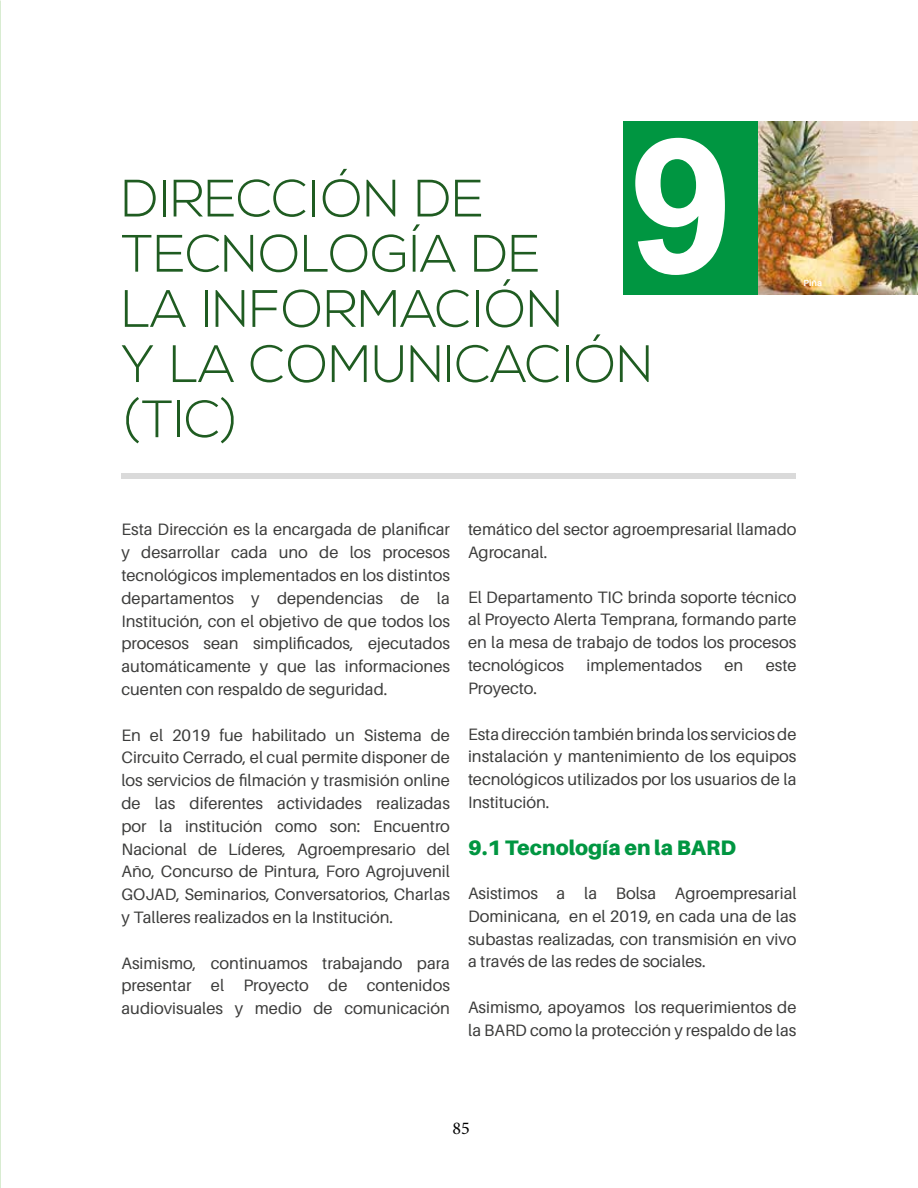
<style>
.page{position:relative;width:918px;height:1188px;background:#fff}
.page>*{position:absolute;margin:0;border:0;box-sizing:border-box;transform-origin:0 0}
.t1{font:700 187.5px "Arial";color:#fff}
.t2{font:300 52.5px/55.2px "Nexa";color:#1f5c21}
.t3{font:900 21px "Aileron";color:#009641}
.t4{font:18px "Minion Pro";color:#000}
.t5{font:16.5px/22.8px "Aileron";color:#3c3c3b;text-align:justify}
.t6{font:700 9px "Aileron";color:#fff}
</style>
<div class="page">
<img style="left:0;top:0;width:1px;height:1188px">
<div style="left:623px;top:122px;width:295px;height:173px;background:#009641"></div>
<img style="left:758px;top:122px;width:160px;height:173px">
<div style="left:122px;top:473px;width:674px;height:6px;background:#dadada"></div>
<h1 class="t1" style="left:629px;top:75px;width:106px">9</h1>
<h2 class="t2" style="left:122px;top:173px;width:533px">DIRECCIÓN DE<br>TECNOLOGÍA DE<br>LA INFORMACIÓN<br>Y LA COMUNICACIÓN (TIC)</h2>
<p class="t6" style="left:804px;top:278px;width:20px">Piña</p>
<p class="t5" style="left:122px;top:518px;width:330px">Esta Dirección es la encargada de planificar y desarrollar cada uno de los procesos tecnológicos implementados en los distintos departamentos y dependencias de la Institución, con el objetivo de que todos los procesos sean simplificados, ejecutados automáticamente y que las informaciones cuenten con respaldo de seguridad.</p>
<p class="t5" style="left:122px;top:724px;width:330px">En el 2019 fue habilitado un Sistema de Circuito Cerrado, el cual permite disponer de los servicios de filmación y trasmisión online de las diferentes actividades realizadas por la institución como son: Encuentro Nacional de Líderes, Agroempresario del Año, Concurso de Pintura, Foro Agrojuvenil GOJAD, Seminarios, Conversatorios, Charlas y Talleres realizados en la Institución.</p>
<p class="t5" style="left:122px;top:952px;width:330px">Asimismo, continuamos trabajando para presentar el Proyecto de contenidos audiovisuales y medio de comunicación</p>
<p class="t5" style="left:468px;top:519px;width:330px">temático del sector agroempresarial llamado<br>Agrocanal.</p>
<p class="t5" style="left:468px;top:586px;width:330px">El Departamento TIC brinda soporte técnico al Proyecto Alerta Temprana, formando parte en la mesa de trabajo de todos los procesos tecnológicos</p>
<p class="t5" style="left:586px;top:654px;width:117px">implementados</p>
<p class="t5" style="left:725px;top:654px;width:20px">en</p>
<p class="t5" style="left:766px;top:654px;width:32px">este</p>
<p class="t5" style="left:468px;top:677px;width:71px">Proyecto.</p>
<p class="t5" style="left:468px;top:723px;width:330px">Esta dirección también brinda los servicios de instalación y mantenimiento de los equipos tecnológicos utilizados por los usuarios de la Institución.</p>
<p class="t3" style="left:468px;top:835px;width:270px">9.1 Tecnología en la BARD</p>
<p class="t5" style="left:468px;top:882px;width:330px">Asistimos a la Bolsa Agroempresarial Dominicana, en el 2019, en cada una de las subastas realizadas, con transmisión en vivo a través de las redes de sociales.</p>
<p class="t5" style="left:468px;top:996px;width:330px">Asimismo, apoyamos los requerimientos de la BARD como la protección y respaldo de las</p>
<p class="t4" style="left:453px;top:1117px;width:19px">85</p>
</div>
